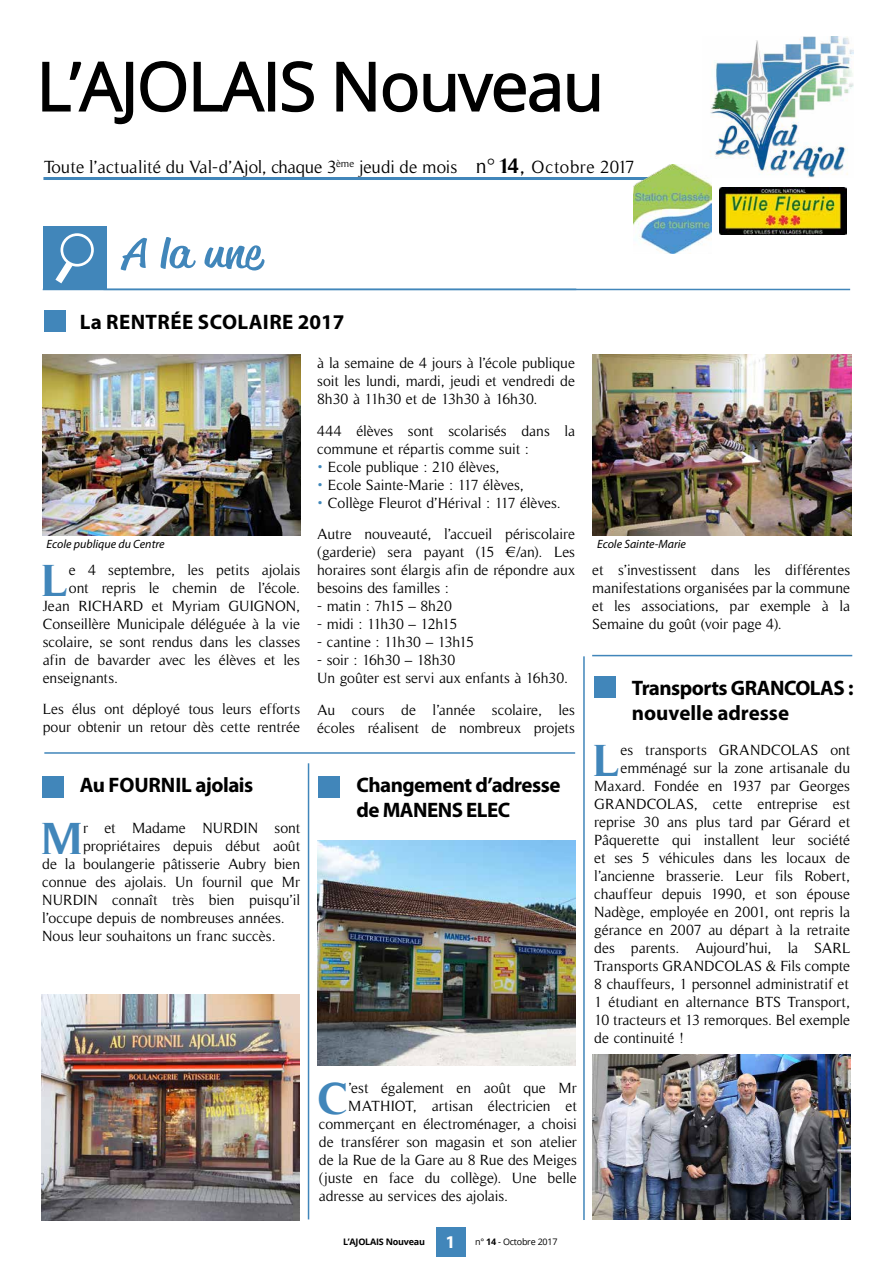
<style>
.page{position:relative;width:893px;height:1263px;background:#fff}
.page>*{position:absolute;margin:0;border:0;box-sizing:border-box;transform-origin:0 0}
.t1{font:67.5px "Open Sans";letter-spacing:-.025em;color:#000}
.t2{font:700 45.45px "Timeless";color:#4186ba}
.t3{font:700 21px/25.2px "Myriad Pro";letter-spacing:-.025em;color:#000}
.t4{font:700 21px "Myriad Pro";letter-spacing:.02em;color:#000}
.t5{font:18px "Timeless";letter-spacing:.005em;color:#000}
.t6{font:15px/18px "Timeless";letter-spacing:-.005em;color:#000}
.t7{font:italic 12px "Myriad Pro";color:#000}
.t8{font:700 9px "Open Sans";letter-spacing:-.025em;color:#000}
.s1{font-size:21px}
.s2{font-weight:700;font-size:21px}
.s3{color:#4087ba}
.s4{font-family:"Myriad Pro";font-size:18px;color:#fff}
.s5{font-weight:400}
</style>
<div class="page">
<div style="left:436px;top:1227px;width:29px;height:29px;background:#4186ba"></div>
<svg style="left:42px;top:61px;width:92px;height:64px"></svg>
<svg style="left:140px;top:61px;width:47px;height:52px"></svg>
<svg style="left:193px;top:61px;width:72px;height:51px"></svg>
<div style="left:268px;top:62px;width:7px;height:50px;border:2px solid #000"></div>
<svg style="left:282px;top:61px;width:32px;height:52px"></svg>
<svg style="left:336px;top:61px;width:40px;height:51px"></svg>
<svg style="left:382px;top:73px;width:178px;height:40px"></svg>
<svg style="left:567px;top:73px;width:33px;height:40px"></svg>
<img style="left:710px;top:37px;width:144px;height:140px">
<img style="left:719px;top:187px;width:127px;height:47px">
<hr style="left:43px;top:289px;width:807px;height:1px;background:#4186ba">
<div style="left:43px;top:226px;width:64px;height:64px;background:#4186ba"></div>
<svg style="left:55px;top:233px;width:39px;height:50px"></svg>
<svg style="left:121px;top:237px;width:143px;height:34px"></svg>
<hr style="left:43px;top:177px;width:626px;height:3px;background:#4186ba">
<div style="left:44px;top:310px;width:21px;height:22px;background:#4186ba"></div>
<hr style="left:44px;top:752px;width:531px;height:2px;background:#4186ba">
<hr style="left:592px;top:655px;width:260px;height:1px;background:#4186ba">
<div style="left:594px;top:677px;width:22px;height:21px;background:#4186ba"></div>
<div style="left:319px;top:776px;width:21px;height:21px;background:#4186ba"></div>
<div style="left:42px;top:776px;width:22px;height:21px;background:#4186ba"></div>
<img style="left:42px;top:354px;width:259px;height:182px">
<img style="left:318px;top:840px;width:258px;height:226px">
<img style="left:41px;top:995px;width:258px;height:225px">
<hr style="left:583px;top:656px;width:2px;height:564px;background:#4186ba">
<hr style="left:308px;top:763px;width:1px;height:456px;background:#4186ba">
<img style="left:593px;top:354px;width:258px;height:182px">
<img style="left:634px;top:165px;width:78px;height:89px">
<img style="left:592px;top:1054px;width:258px;height:165px">
<h1 class="t1" style="left:36px;top:40px;width:569px">L’AJOLAIS Nouveau</h1>
<p class="t5" style="left:44px;top:157px;width:592px">Toute l’actualité du Val-d’Ajol, chaque 3<sup>ème</sup> jeudi de mois <span class="s1">n°</span> <span class="s2">14</span><span class="s1">,</span> Octobre 2017</p>
<h3 class="t4" style="left:80px;top:308px;width:266px">La RENTRÉE SCOLAIRE 2017</h3>
<p class="t6" style="left:317px;top:354px;width:259px;text-align:justify">à la semaine de 4 jours à l’école publique soit les lundi, mardi, jeudi et vendredi de 8h30 à 11h30 et de 13h30 à 16h30.</p>
<p class="t6" style="left:317px;top:422px;width:259px">444 élèves sont scolarisés dans la commune et répartis comme suit :</p>
<p class="t6" style="left:317px;top:458px;width:184px"><span class="s3">•</span> Ecole publique : 210 élèves,</p>
<p class="t6" style="left:317px;top:476px;width:208px"><span class="s3">•</span> Ecole Sainte-Marie : 117 élèves,</p>
<p class="t6" style="left:317px;top:487px;width:259px;line-height:31.5px"><span class="s3">•</span> Collège Fleurot d’Hérival : 117 élèves.<br>Autre nouveauté, l’accueil périscolaire</p>
<p class="t6" style="left:317px;top:543px;width:259px;text-align:justify">(garderie) sera payant (15 €/an). Les horaires sont élargis afin de répondre aux besoins des familles :</p>
<p class="t6" style="left:317px;top:597px;width:136px">- matin : 7h15 – 8h20</p>
<p class="t6" style="left:317px;top:615px;width:142px">- midi : 11h30 – 12h15</p>
<p class="t6" style="left:317px;top:633px;width:158px">- cantine : 11h30 – 13h15</p>
<p class="t6" style="left:317px;top:651px;width:252px">- soir : 16h30 – 18h30<br>Un goûter est servi aux enfants à 16h30.</p>
<p class="t6" style="left:317px;top:701px;width:259px">Au cours de l’année scolaire, les écoles réalisent de nombreux projets</p>
<p class="t7" style="left:47px;top:537px;width:119px">Ecole publique du Centre</p>
<p class="t7" style="left:597px;top:537px;width:90px">Ecole Sainte-Marie</p>
<p class="t6" style="left:592px;top:560px;width:259px;text-align:justify">et s’investissent dans les différentes manifestations organisées par la commune et les associations, par exemple à la Semaine du goût (voir page 4).</p>
<h2 class="t2" style="left:42px;top:553px;width:28px">L</h2>
<p class="t6" style="left:69px;top:560px;width:233px">e 4 septembre, les petits ajolais</p>
<p class="t6" style="left:69px;top:578px;width:233px">ont repris le chemin de l’école.</p>
<p class="t6" style="left:43px;top:596px;width:259px">Jean RICHARD et Myriam GUIGNON,</p>
<p class="t6" style="left:43px;top:614px;width:259px">Conseillère Municipale déléguée à la vie</p>
<p class="t6" style="left:43px;top:632px;width:259px">scolaire, se sont rendus dans les classes</p>
<p class="t6" style="left:43px;top:650px;width:259px">afin de bavarder avec les élèves et les</p>
<p class="t6" style="left:43px;top:668px;width:77px">enseignants.</p>
<p class="t6" style="left:43px;top:700px;width:259px">Les élus ont déployé tous leurs efforts pour obtenir un retour dès cette rentrée</p>
<h3 class="t3" style="left:632px;top:675px;width:223px">Transports GRANCOLAS : nouvelle adresse</h3>
<h3 class="t3" style="left:80px;top:771px;width:175px">Au FOURNIL ajolais</h3>
<h2 class="t2" style="left:42px;top:812px;width:43px">M</h2>
<p class="t6" style="left:83px;top:819px;width:219px">r et Madame NURDIN sont</p>
<p class="t6" style="left:83px;top:837px;width:219px">propriétaires depuis début août</p>
<p class="t6" style="left:42px;top:855px;width:259px">de la boulangerie pâtisserie Aubry bien</p>
<p class="t6" style="left:42px;top:873px;width:259px">connue des ajolais. Un fournil que Mr</p>
<p class="t6" style="left:42px;top:891px;width:259px">NURDIN connaît très bien puisqu’il</p>
<p class="t6" style="left:42px;top:909px;width:244px">l’occupe depuis de nombreuses années.</p>
<p class="t6" style="left:42px;top:927px;width:235px">Nous leur souhaitons un franc succès.</p>
<h3 class="t3" style="left:356px;top:771px;width:205px">Changement d’adresse de MANENS ELEC</h3>
<h2 class="t2" style="left:318px;top:1071px;width:31px">C</h2>
<p class="t6" style="left:348px;top:1079px;width:230px">’est également en août que Mr</p>
<p class="t6" style="left:348px;top:1097px;width:230px">MATHIOT, artisan électricien et</p>
<p class="t6" style="left:319px;top:1115px;width:259px">commerçant en électroménager, a choisi</p>
<p class="t6" style="left:319px;top:1133px;width:259px">de transférer son magasin et son atelier</p>
<p class="t6" style="left:319px;top:1151px;width:259px">de la Rue de la Gare au 8 Rue des Meiges</p>
<p class="t6" style="left:319px;top:1169px;width:259px">(juste en face du collège). Une belle</p>
<p class="t6" style="left:319px;top:1187px;width:191px">adresse au services des ajolais.</p>
<p class="t8" style="left:343px;top:1235px;width:216px">L’AJOLAIS Nouveau <span class="s4">1</span> <span class="s5">n°</span> 14 <span class="s5">- Octobre 2017</span></p>
<h2 class="t2" style="left:594px;top:733px;width:28px">L</h2>
<p class="t6" style="left:620px;top:740px;width:231px">es transports GRANDCOLAS ont</p>
<p class="t6" style="left:620px;top:758px;width:231px">emménagé sur la zone artisanale du</p>
<p class="t6" style="left:594px;top:776px;width:257px">Maxard. Fondée en 1937 par Georges</p>
<p class="t6" style="left:594px;top:794px;width:257px">GRANDCOLAS, cette entreprise est</p>
<p class="t6" style="left:594px;top:812px;width:257px">reprise 30 ans plus tard par Gérard et</p>
<p class="t6" style="left:594px;top:830px;width:257px">Pâquerette qui installent leur société</p>
<p class="t6" style="left:594px;top:848px;width:257px">et ses 5 véhicules dans les locaux de</p>
<p class="t6" style="left:594px;top:866px;width:257px">l’ancienne brasserie. Leur fils Robert,</p>
<p class="t6" style="left:594px;top:884px;width:257px">chauffeur depuis 1990, et son épouse</p>
<p class="t6" style="left:594px;top:902px;width:257px">Nadège, employée en 2001, ont repris la</p>
<p class="t6" style="left:594px;top:920px;width:257px">gérance en 2007 au départ à la retraite</p>
<p class="t6" style="left:594px;top:938px;width:257px">des parents. Aujourd’hui, la SARL</p>
<p class="t6" style="left:594px;top:956px;width:257px">Transports GRANDCOLAS &amp; Fils compte</p>
<p class="t6" style="left:594px;top:974px;width:256px">8 chauffeurs, 1 personnel administratif et</p>
<p class="t6" style="left:594px;top:992px;width:257px">1 étudiant en alternance BTS Transport,</p>
<p class="t6" style="left:594px;top:1010px;width:257px">10 tracteurs et 13 remorques. Bel exemple</p>
<p class="t6" style="left:594px;top:1028px;width:91px">de continuité !</p>
</div>
